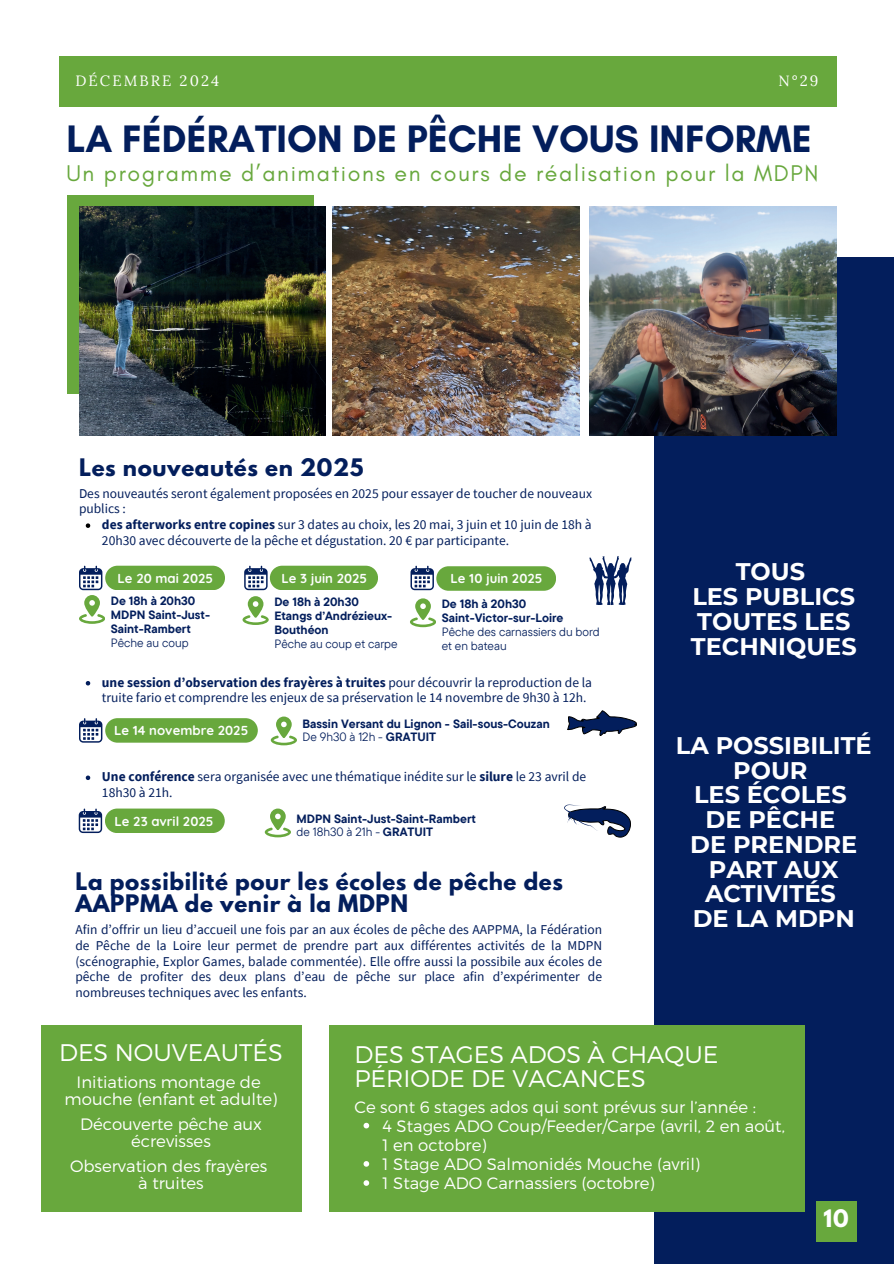
<style>
.page{position:relative;width:894px;height:1264px;background:#fff}
.page>*{position:absolute;margin:0;border:0;box-sizing:border-box;transform-origin:0 0}
.t1{font:700 39px "Glacial Indifference";color:#031e5c}
.t2{font:700 24px/24.8px "Montserrat";color:#fff;text-align:center}
.t3{font:300 24px/23.7px "Montserrat";color:#fff}
.t4{font:23.1px "Glacial Indifference";letter-spacing:.07em;color:#68a83d}
.t5{font:700 21.45px/22.5px "League Spartan";letter-spacing:.03em;color:#031e5c}
.t6{font:700 21.45px "League Spartan";color:#fff}
.t7{font:300 16.5px/19px "Montserrat";color:#fff;text-align:center}
.t8{font:14.85px "Lora";letter-spacing:.14em;color:#fff}
.t9{font:13.5px/15.8px "Source Sans Pro";color:#031e5c}
.t10{font:700 13.05px "Quicksand";color:#fdfefe}
.t11{font:700 12px/14px "TT Commons Pro";color:#031e5c}
.t12{font:12px/14px "TT Commons Pro";color:#031e5c}
.s1{font-weight:700}
.s2{font-weight:400}
</style>
<div class="page">
<div style="left:59px;top:56px;width:776px;height:51px;background:#68a83d"></div>
<div style="left:653px;top:257px;width:240px;height:1006px;background:#031e5c"></div>
<div style="left:67px;top:195px;width:246px;height:199px;background:#68a83d"></div>
<img style="left:79px;top:206px;width:247px;height:229px">
<div style="left:41px;top:1025px;width:260px;height:186px;background:#68a83d"></div>
<div style="left:329px;top:1025px;width:475px;height:186px;background:#68a83d"></div>
<svg style="left:363px;top:1122px;width:6px;height:6px"></svg>
<svg style="left:363px;top:1161px;width:6px;height:5px"></svg>
<svg style="left:363px;top:1180px;width:6px;height:5px"></svg>
<img style="left:332px;top:206px;width:247px;height:229px">
<img style="left:589px;top:206px;width:246px;height:229px">
<div style="left:816px;top:1201px;width:40px;height:40px;background:#68a83d"></div>
<svg style="left:86px;top:523px;width:4px;height:5px"></svg>
<svg style="left:86px;top:681px;width:4px;height:4px"></svg>
<svg style="left:86px;top:775px;width:4px;height:5px"></svg>
<svg style="left:79px;top:565px;width:146px;height:59px"></svg>
<svg style="left:244px;top:565px;width:134px;height:25px;background:#78aa5f"></svg>
<svg style="left:410px;top:565px;width:146px;height:25px;background:#7aac61"></svg>
<svg style="left:242px;top:596px;width:26px;height:29px"></svg>
<svg style="left:410px;top:598px;width:25px;height:29px"></svg>
<svg style="left:589px;top:556px;width:42px;height:49px"></svg>
<svg style="left:79px;top:718px;width:179px;height:24px;background:#72a955"></svg>
<svg style="left:271px;top:716px;width:25px;height:29px"></svg>
<svg style="left:79px;top:808px;width:146px;height:25px;background:#77aa5d"></svg>
<svg style="left:265px;top:808px;width:25px;height:29px"></svg>
<svg style="left:567px;top:710px;width:69px;height:25px"></svg>
<svg style="left:564px;top:804px;width:66px;height:33px"></svg>
<p class="t8" style="left:75px;top:69px;width:145px">DÉCEMBRE 2024</p>
<p class="t8" style="left:778px;top:69px;width:42px">N°29</p>
<h1 class="t1" style="left:66px;top:115px;width:746px">LA FÉDÉRATION DE PÊCHE VOUS INFORME</h1>
<h3 class="t4" style="left:66px;top:160px;width:753px">Un programme d’animations en cours de réalisation pour la MDPN</h3>
<h3 class="t5" style="left:79px;top:456px;width:286px">Les nouveautés en 2025</h3>
<p class="t9" style="left:79px;top:485px;width:514px">Des nouveautés seront également proposées en 2025 pour essayer de toucher de nouveaux publics :</p>
<p class="t9" style="left:102px;top:516px;width:491px"><span class="s1">des afterworks entre copines</span> sur 3 dates au choix, les 20 mai, 3 juin et 10 juin de 18h à<br>20h30 avec découverte de la pêche et dégustation. 20 € par participante.</p>
<p class="t10" style="left:118px;top:568px;width:97px">Le 20 mai 2025</p>
<p class="t10" style="left:281px;top:568px;width:87px">Le 3 juin 2025</p>
<p class="t11" style="left:111px;top:593px;width:101px">De 18h à 20h30<br>MDPN Saint-Just-<br>Saint-Rambert</p>
<p class="t12" style="left:111px;top:635px;width:79px">Pêche au coup</p>
<p class="t11" style="left:274px;top:594px;width:119px">De 18h à 20h30<br>Etangs d’Andrézieux-<br>Bouthéon</p>
<p class="t12" style="left:274px;top:636px;width:125px">Pêche au coup et carpe</p>
<p class="t10" style="left:450px;top:568px;width:93px">Le 10 juin 2025</p>
<p class="t11" style="left:441px;top:596px;width:123px">De 18h à 20h30<br>Saint-Victor-sur-Loire</p>
<p class="t12" style="left:441px;top:625px;width:159px">Pêche des carnassiers du bord et en bateau</p>
<p class="t9" style="left:102px;top:674px;width:491px"><span class="s1">une session d’observation des frayères à truites</span> pour découvrir la reproduction de la truite fario et comprendre les enjeux de sa préservation le 14 novembre de 9h30 à 12h.</p>
<p class="t10" style="left:114px;top:720px;width:136px">Le 14 novembre 2025</p>
<p class="t11" style="left:302px;top:717px;width:248px;line-height:13px">Bassin Versant du Lignon - Sail-sous-Couzan<br><span class="s2">De 9h30 à 12h -</span> GRATUIT</p>
<p class="t9" style="left:102px;top:768px;width:485px"><span class="s1">Une conférence</span> sera organisée avec une thématique inédite sur le <span class="s1">silure</span> le 23 avril de<br>18h30 à 21h.</p>
<p class="t10" style="left:114px;top:811px;width:100px">Le 23 avril 2025</p>
<p class="t11" style="left:296px;top:812px;width:181px;line-height:13px">MDPN Saint-Just-Saint-Rambert <span class="s2">de 18h30 à 21h -</span> GRATUIT</p>
<h3 class="t5" style="left:75px;top:869px;width:489px">La possibilité pour les écoles de pêche des<br>AAPPMA de venir à la MDPN</h3>
<p class="t9" style="left:75px;top:921px;width:528px;text-align:justify">Afin d’offrir un lieu d’accueil une fois par an aux écoles de pêche des AAPPMA, la Fédération de Pêche de la Loire leur permet de prendre part aux différentes activités de la MDPN (scénographie, Explor Games, balade commentée). Elle offre aussi la possibile aux écoles de pêche de profiter des deux plans d’eau de pêche sur place afin d’expérimenter de nombreuses techniques avec les enfants.</p>
<h2 class="t2" style="left:690px;top:558px;width:167px">TOUS<br>LES PUBLICS<br>TOUTES LES<br>TECHNIQUES</h2>
<h2 class="t2" style="left:675px;top:731px;width:197px">LA POSSIBILITÉ<br>POUR<br>LES ÉCOLES<br>DE PÊCHE<br>DE PRENDRE<br>PART AUX<br>ACTIVITÉS<br>DE LA MDPN</h2>
<h2 class="t3" style="left:59px;top:1039px;width:225px">DES NOUVEAUTÉS</h2>
<p class="t7" style="left:65px;top:1073px;width:214px;line-height:16.5px">Initiations montage de mouche (enfant et adulte)</p>
<p class="t7" style="left:80px;top:1115px;width:183px;line-height:16.5px">Découverte pêche aux écrevisses</p>
<p class="t7" style="left:70px;top:1157px;width:199px;line-height:16.5px">Observation des frayères à truites</p>
<h2 class="t3" style="left:354px;top:1042px;width:365px">DES STAGES ADOS À CHAQUE<br>PÉRIODE DE VACANCES</h2>
<p class="t7" style="left:382px;top:1096px;width:404px;text-align:left;text-indent:-28px">Ce sont 6 stages ados qui sont prévus sur l’année :<br>4 Stages ADO Coup/Feeder/Carpe (avril, 2 en août, 1 en octobre)<br>1 Stage ADO Salmonidés Mouche (avril)<br>1 Stage ADO Carnassiers (octobre)</p>
<h3 class="t6" style="left:823px;top:1201px;width:27px">10</h3>
</div>
